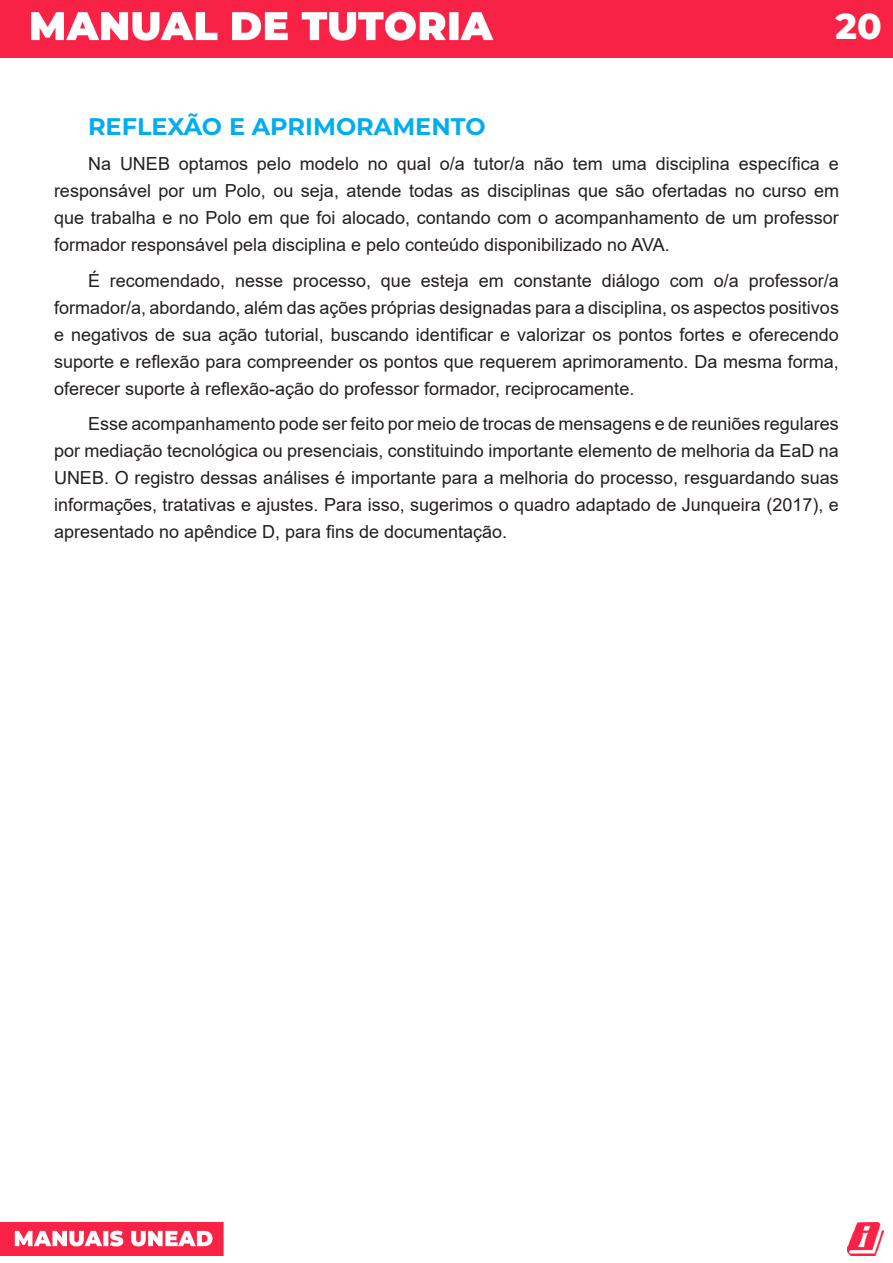
<style>
.page{position:relative;width:893px;height:1263px;background:#fff}
.page>*{position:absolute;margin:0;border:0;box-sizing:border-box;transform-origin:0 0}
.t1{font:800 36px "Montserrat";color:#fff}
.t2{font:700 24px "Montserrat";color:#00aeef}
.t3{font:18px/27px "Arial";color:#241f1f;text-align:justify}
</style>
<div class="page">
<img style="left:0;top:0;width:893px;height:57px">
<img style="left:0;top:1223px;width:224px;height:32px">
<img style="left:847px;top:1223px;width:36px;height:32px">
<h1 class="t1" style="left:836px;top:0;width:48px">20</h1>
<h2 class="t2" style="left:88px;top:109px;width:399px">REFLEXÃO E APRIMORAMENTO</h2>
<p class="t3" style="left:54px;top:150px;width:786px;text-indent:34px">Na UNEB optamos pelo modelo no qual o/a tutor/a não tem uma disciplina específica e responsável por um Polo, ou seja, atende todas as disciplinas que são ofertadas no curso em que trabalha e no Polo em que foi alocado, contando com o acompanhamento de um professor formador responsável pela disciplina e pelo conteúdo disponibilizado no AVA.</p>
<p class="t3" style="left:54px;top:267px;width:786px;text-indent:34px">É recomendado, nesse processo, que esteja em constante diálogo com o/a professor/a formador/a, abordando, além das ações próprias designadas para a disciplina, os aspectos positivos e negativos de sua ação tutorial, buscando identificar e valorizar os pontos fortes e oferecendo suporte e reflexão para compreender os pontos que requerem aprimoramento. Da mesma forma, oferecer suporte à reflexão-ação do professor formador, reciprocamente.</p>
<p class="t3" style="left:54px;top:410px;width:786px;text-indent:34px">Esse acompanhamento pode ser feito por meio de trocas de mensagens e de reuniões regulares por mediação tecnológica ou presenciais, constituindo importante elemento de melhoria da EaD na UNEB. O registro dessas análises é importante para a melhoria do processo, resguardando suas informações, tratativas e ajustes. Para isso, sugerimos o quadro adaptado de Junqueira (2017), e apresentado no apêndice D, para fins de documentação.</p>
</div>
